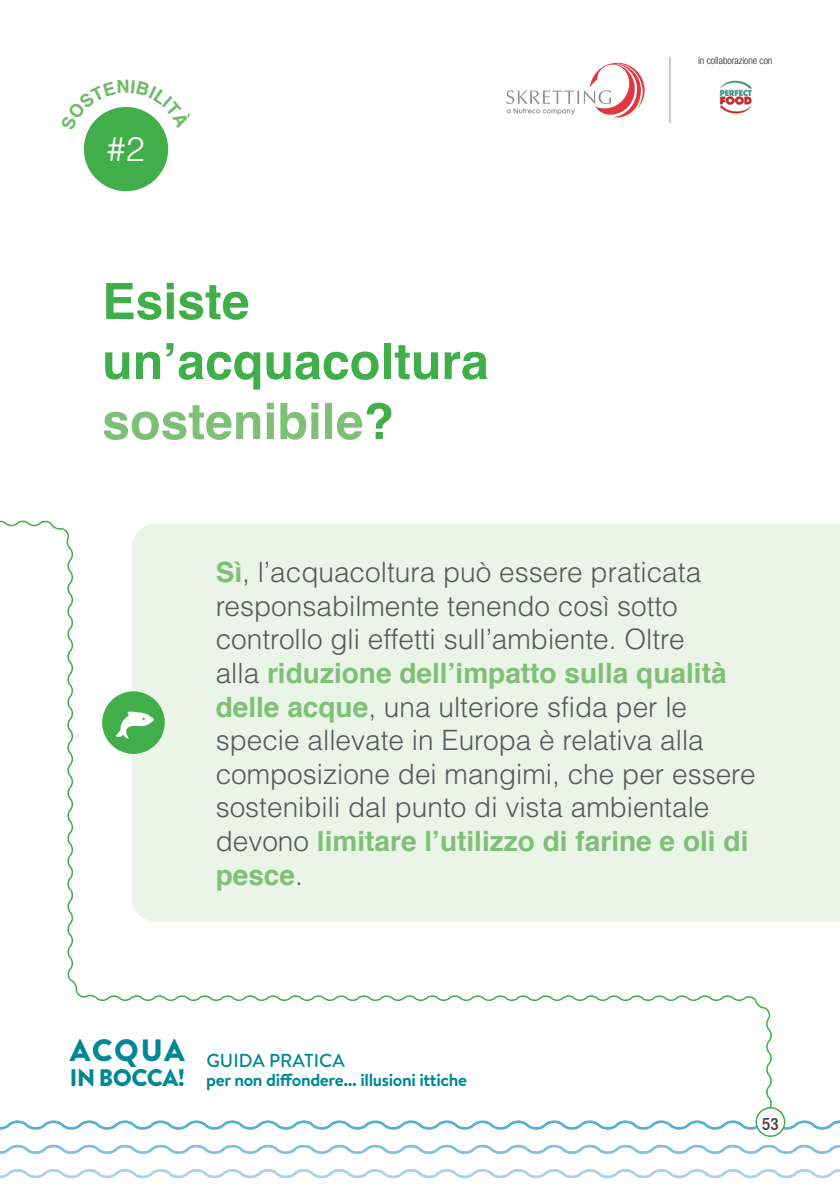
<style>
.page{position:relative;width:840px;height:1191px;background:#fff}
.page>*{position:absolute;margin:0;border:0;box-sizing:border-box;transform-origin:0 0}
.t1{font:700 50px/60px "Helvetica";color:#40ae49}
.t2{font:300 34px "Helvetica";color:#fff}
.t3{font:900 30.8px "Brandon Text";letter-spacing:.04em;color:#008896}
.t4{font:300 28px/33.6px "Helvetica";color:#57585a}
.t5{font:900 24px "Brandon Text";letter-spacing:-.02em;color:#008896}
.t6{font:500 18.8px "Brandon Text";color:#008896}
.t7{font:700 17.6px "Brandon Text";letter-spacing:-.02em;color:#008896}
.t8{font:500 condensed 17px "Helvetica Neue";color:#3e3e3f}
.t9{font:300 condensed 10px "Helvetica Neue";color:#231f20}
.s1{color:#7fc077}
.s2{font-weight:700;color:#7fc077}
</style>
<div class="page">
<div style="left:773px;top:524px;width:66px;height:397px;background:#eaf4e7"></div>
<div style="left:84px;top:107px;width:84px;height:84px;background:#40ae49;border-radius:50%"></div>
<svg style="left:0;top:1169px;width:839px;height:10px"></svg>
<svg style="left:0;top:1117px;width:839px;height:15px"></svg>
<svg style="left:0;top:1144px;width:839px;height:10px"></svg>
<svg style="left:0;top:520px;width:773px;height:602px"></svg>
<svg style="left:506px;top:62px;width:138px;height:56px"></svg>
<hr style="left:669px;top:57px;width:1px;height:66px;background:#939598">
<div style="left:755px;top:1107px;width:29px;height:29px;background:#fff;border-radius:50%"></div>
<div style="left:755px;top:1107px;width:30px;height:29px;border:2px solid #40ae49;border-radius:50%"></div>
<img style="left:719px;top:80px;width:33px;height:34px">
<svg style="left:88px;top:107px;width:76px;height:24px"></svg>
<p class="t2" style="left:107px;top:128px;width:39px">#2</p>
<p class="t1" style="left:102px;top:270px;width:149px">Esiste</p>
<p class="t1" style="left:102px;top:330px;width:388px">un’acquacoltura <span class="s1">sostenibile</span>?</p>
<p class="t9" style="left:697px;top:55px;width:76px">in collaborazione con</p>
<p class="t4" style="left:215px;top:554px;width:541px"><span class="s2">Sì</span>, l’acquacoltura può essere praticata responsabilmente tenendo così sotto controllo gli effetti sull’ambiente. Oltre<br>alla <span class="s2">riduzione dell’impatto sulla qualità delle acque</span>, una ulteriore sfida per le specie allevate in Europa è relativa alla composizione dei mangimi, che per essere sostenibili dal punto di vista ambientale devono <span class="s2">limitare l’utilizzo di farine e oli di pesce</span>.</p>
<p class="t3" style="left:70px;top:1028px;width:116px">ACQUA</p>
<p class="t5" style="left:70px;top:1060px;width:116px">IN BOCCA!</p>
<p class="t6" style="left:206px;top:1047px;width:140px">GUIDA PRATICA</p>
<p class="t7" style="left:206px;top:1067px;width:262px">per non diffondere... illusioni ittiche</p>
<p class="t8" style="left:761px;top:1113px;width:18px">53</p>
</div>
